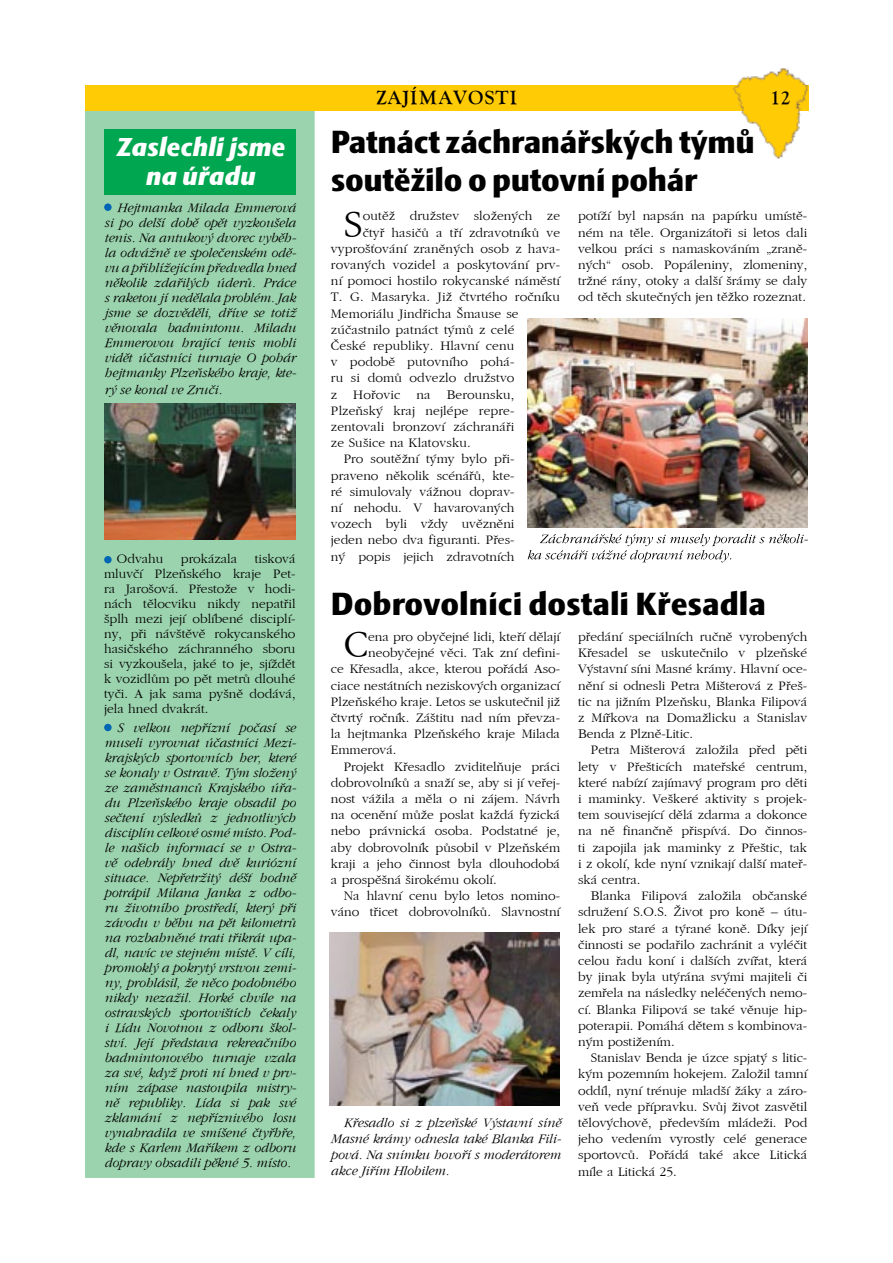
<style>
.page{position:relative;width:893px;height:1263px;background:#fff}
.page>*{position:absolute;margin:0;border:0;box-sizing:border-box;transform-origin:0 0}
.t1{font:39.45px "Gatineau";color:#000}
.t2{font:31.5px/37.8px "Skoda Sans Black CE";letter-spacing:-.01em;color:#000}
.t3{font:italic 25.5px/28.5px "Skoda Sans Black CE";color:#fff;text-align:center}
.t4{font:700 22.5px "Golden Old Style";color:#000}
.t5{font:13.5px/16.2px "Gatineau";color:#000;text-align:justify}
.t6{font:italic 13.5px/15px "Gatineau";color:#000;text-align:justify}
</style>
<div class="page">
<div style="left:85px;top:111px;width:230px;height:1067px;background:#9bd3ae"></div>
<div style="left:85px;top:85px;width:723px;height:26px;background:#ffcb05"></div>
<img style="left:737px;top:68px;width:70px;height:91px">
<img style="left:733px;top:85px;width:75px;height:26px">
<div style="left:104px;top:130px;width:192px;height:65px;background:#00a650"></div>
<img style="left:330px;top:932px;width:229px;height:173px">
<img style="left:527px;top:318px;width:281px;height:209px">
<svg style="left:528px;top:534px;width:280px;height:28px"></svg>
<div style="left:104px;top:203px;width:8px;height:8px;background:#0066b3;border-radius:50%"></div>
<img style="left:104px;top:404px;width:192px;height:136px">
<div style="left:104px;top:556px;width:8px;height:7px;background:#0066b3;border-radius:50%"></div>
<div style="left:104px;top:724px;width:8px;height:7px;background:#0066b3;border-radius:50%"></div>
<h3 class="t3" style="left:115px;top:133px;width:170px">Zaslechli jsme na úřadu</h3>
<p class="t6" style="left:104px;top:200px;width:194px;text-indent:13px">Hejtmanka Milada Emmerová si po delší době opět vyzkoušela tenis. Na antukový dvorec vyběh&shy;la odvážně ve společenském odě&shy;vu a přihlížejícím předvedla hned několik zdařilých úderů. Práce s raketou jí nedělala problém. Jak jsme se dozvěděli, dříve se totiž věnovala badmintonu. Miladu Emmerovou hrající tenis mohli vidět účastníci turnaje O pohár hejtmanky Plzeňského kraje, kte&shy;rý se konal ve Zruči.</p>
<p class="t5" style="left:104px;top:551px;width:193px;line-height:15px;text-indent:151px">tisková mluvčí Plzeňského kraje Pet&shy;ra Jarošová. Přestože v hodi&shy;nách tělocviku nikdy nepatřil šplh mezi její oblíbené disciplí&shy;ny, při návštěvě rokycanského hasičského záchranného sboru si vyzkoušela, jaké to je, sjíždět k vozidlům po pět metrů dlouhé tyči. A jak sama pyšně dodává, jela hned dvakrát.</p>
<p class="t6" style="left:104px;top:720px;width:194px;text-indent:13px">S velkou nepřízní počasí se museli vyrovnat účastníci Mezi&shy;krajských sportovních her, které se konaly v Ostravě. Tým složený ze zaměstnanců Krajského úřa&shy;du Plzeňského kraje obsadil po sečtení výsledků z jednotlivých disciplín celkové osmé místo. Pod&shy;le našich informací se v Ostra&shy;vě odehrály hned dvě kuriózní situace. Nepřetržitý déšť hodně potrápil Milana Janka z odbo&shy;ru životního prostředí, který při závodu v běhu na pět kilometrů na rozbahněné trati třikrát upa&shy;dl, navíc ve stejném místě. V cíli, promoklý a pokrytý vrstvou zemi&shy;ny, prohlásil, že něco podobného nikdy nezažil. Horké chvíle na ostravských sportovištích čekaly i Lídu Novotnou z odboru škol&shy;ství. Její představa rekreačního badmintonového turnaje vzala za své, když proti ní hned v prv&shy;ním zápase nastoupila mistry&shy;ně republiky. Lída si pak své zklamání z nepříznivého losu vynahradila ve smíšené čtyřhře, kde s Karlem Maříkem z odboru dopravy obsadili pěkné 5. místo.</p>
<p class="t5" style="left:117px;top:550px;width:48px">Odvahu</p>
<p class="t5" style="left:181px;top:550px;width:58px">prokázala</p>
<h3 class="t4" style="left:376px;top:85px;width:143px">ZAJÍMAVOSTI</h3>
<h3 class="t4" style="left:770px;top:85px;width:23px">12</h3>
<h2 class="t2" style="left:331px;top:124px;width:425px">Patnáct záchranářských týmů soutěžilo o putovní pohár</h2>
<h1 class="t1" style="left:344px;top:202px;width:20px">S</h1>
<p class="t5" style="left:363px;top:208px;width:199px">outěž družstev složených ze</p>
<p class="t5" style="left:578px;top:208px;width:231px">potíží byl napsán na papírku umístě&shy;ném na těle. Organizátoři si letos dali velkou práci s namaskováním „zraně&shy;ných“ osob. Popáleniny, zlomeniny, tržné rány, otoky a další šrámy se daly od těch skutečných jen těžko rozeznat.</p>
<p class="t5" style="left:363px;top:224px;width:199px">čtyř hasičů a tří zdravotníků ve</p>
<p class="t5" style="left:331px;top:240px;width:231px">vyprošťování zraněných osob z hava-</p>
<p class="t5" style="left:331px;top:257px;width:231px">rovaných vozidel a poskytování prv-</p>
<p class="t5" style="left:331px;top:273px;width:231px">ní pomoci hostilo rokycanské náměstí</p>
<p class="t5" style="left:331px;top:289px;width:231px">T. G. Masaryka. Již čtvrtého ročníku</p>
<p class="t5" style="left:331px;top:305px;width:189px">Memoriálu Jindřicha Šmause se</p>
<p class="t5" style="left:331px;top:321px;width:185px">zúčastnilo patnáct týmů z celé</p>
<p class="t5" style="left:331px;top:338px;width:185px">České republiky. Hlavní cenu</p>
<p class="t5" style="left:331px;top:354px;width:185px">v podobě putovního pohá-</p>
<p class="t5" style="left:331px;top:370px;width:185px">ru si domů odvezlo družstvo</p>
<p class="t5" style="left:331px;top:386px;width:185px">z Hořovic na Berounsku,</p>
<p class="t5" style="left:331px;top:402px;width:185px">Plzeňský kraj nejlépe repre-</p>
<p class="t5" style="left:331px;top:419px;width:185px">zentovali bronzoví záchranáři</p>
<p class="t5" style="left:331px;top:435px;width:141px">ze Sušice na Klatovsku.</p>
<p class="t5" style="left:344px;top:451px;width:172px">Pro soutěžní týmy bylo při-</p>
<p class="t5" style="left:331px;top:467px;width:185px">praveno několik scénářů, kte-</p>
<p class="t5" style="left:331px;top:483px;width:185px">ré simulovaly vážnou doprav-</p>
<p class="t5" style="left:331px;top:500px;width:185px">ní nehodu. V havarovaných</p>
<p class="t5" style="left:331px;top:516px;width:185px">vozech byli vždy uvězněni</p>
<p class="t5" style="left:331px;top:532px;width:185px">jeden nebo dva figuranti. Přes-</p>
<p class="t5" style="left:331px;top:548px;width:185px">ný popis jejich zdravotních</p>
<h2 class="t2" style="left:331px;top:585px;width:436px">Dobrovolníci dostali Křesadla</h2>
<h1 class="t1" style="left:344px;top:622px;width:26px">C</h1>
<p class="t5" style="left:368px;top:628px;width:193px">ena pro obyčejné lidi, kteří dělají</p>
<p class="t5" style="left:578px;top:628px;width:231px">předání speciálních ručně vyrobených Křesadel se uskutečnilo v plzeňské Výstavní síni Masné krámy. Hlavní oce&shy;nění si odnesli Petra Mišterová z Přeš&shy;tic na jižním Plzeňsku, Blanka Filipová z Mířkova na Domažlicku a Stanislav Benda z Plzně-Litic.</p>
<p class="t5" style="left:578px;top:742px;width:231px;text-indent:13px">Petra Mišterová založila před pěti lety v Přešticích mateřské centrum, které nabízí zajímavý program pro děti i maminky. Veškeré aktivity s projek&shy;tem související dělá zdarma a dokonce na ně finančně přispívá. Do činnos&shy;ti zapojila jak maminky z Přeštic, tak i z okolí, kde nyní vznikají další mateř&shy;ská centra.</p>
<p class="t5" style="left:578px;top:888px;width:231px;text-indent:13px">Blanka Filipová založila občanské sdružení S.O.S. Život pro koně – útu&shy;lek pro staré a týrané koně. Díky její činnosti se podařilo zachránit a vyléčit celou řadu koní i dalších zvířat, která by jinak byla utýrána svými majiteli či zemřela na následky neléčených nemo&shy;cí. Blanka Filipová se také věnuje hip&shy;poterapii. Pomáhá dětem s kombinova&shy;ným postižením.</p>
<p class="t5" style="left:578px;top:1050px;width:231px;text-indent:13px">Stanislav Benda je úzce spjatý s litic&shy;kým pozemním hokejem. Založil tamní oddíl, nyní trénuje mladší žáky a záro&shy;veň vede přípravku. Svůj život zasvětil tělovýchově, především mládeži. Pod jeho vedením vyrostly celé generace sportovců. Pořádá také akce Litická míle a Litická 25.</p>
<p class="t5" style="left:368px;top:645px;width:193px">neobyčejné věci. Tak zní defini-</p>
<p class="t5" style="left:331px;top:661px;width:231px">ce Křesadla, akce, kterou pořádá Aso-</p>
<p class="t5" style="left:331px;top:677px;width:231px">ciace nestátních neziskových organizací</p>
<p class="t5" style="left:331px;top:693px;width:231px">Plzeňského kraje. Letos se uskutečnil již</p>
<p class="t5" style="left:331px;top:709px;width:231px">čtvrtý ročník. Záštitu nad ním převza-</p>
<p class="t5" style="left:331px;top:726px;width:231px">la hejtmanka Plzeňského kraje Milada</p>
<p class="t5" style="left:331px;top:742px;width:67px">Emmerová.</p>
<p class="t5" style="left:344px;top:758px;width:218px">Projekt Křesadlo zviditelňuje práci</p>
<p class="t5" style="left:331px;top:774px;width:231px">dobrovolníků a snaží se, aby si jí veřej-</p>
<p class="t5" style="left:331px;top:790px;width:231px">nost vážila a měla o ni zájem. Návrh</p>
<p class="t5" style="left:331px;top:807px;width:231px">na ocenění může poslat každá fyzická</p>
<p class="t5" style="left:331px;top:823px;width:231px">nebo právnická osoba. Podstatné je,</p>
<p class="t5" style="left:331px;top:839px;width:231px">aby dobrovolník působil v Plzeňském</p>
<p class="t5" style="left:331px;top:855px;width:231px">kraji a jeho činnost byla dlouhodobá</p>
<p class="t5" style="left:331px;top:871px;width:167px">a prospěšná širokému okolí.</p>
<p class="t5" style="left:344px;top:888px;width:218px">Na hlavní cenu bylo letos nomino-</p>
<p class="t5" style="left:331px;top:904px;width:231px">váno třicet dobrovolníků. Slavnostní</p>
<p class="t6" style="left:331px;top:1114px;width:232px;line-height:16.2px;text-indent:13px">Křesadlo si z plzeňské Výstavní síně Masné krámy odnesla také Blanka Fili&shy;pová. Na snímku hovoří s moderátorem akce Jiřím Hlobilem.</p>
</div>
